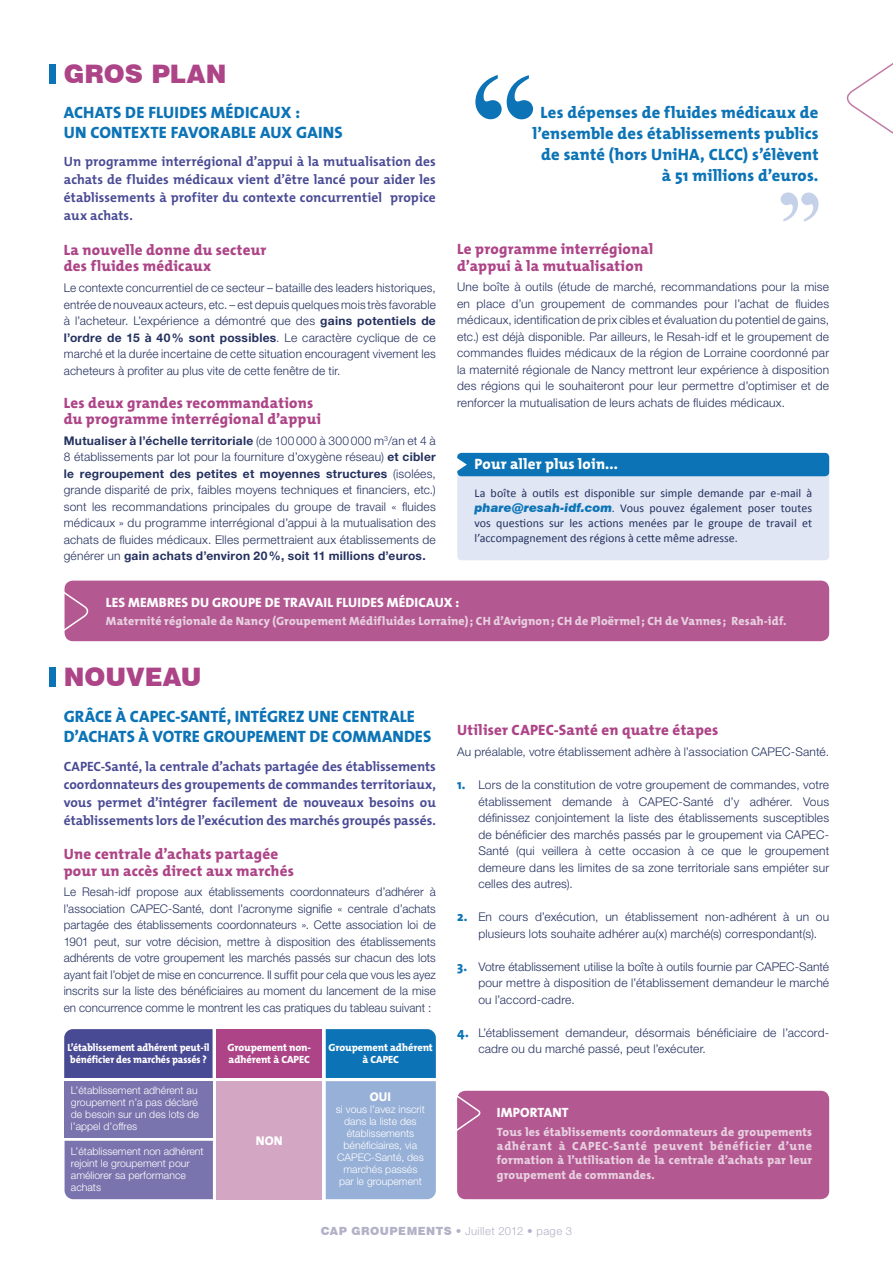
<style>
.page{position:relative;width:893px;height:1263px;background:#fff}
.page>*{position:absolute;margin:0;border:0;box-sizing:border-box;transform-origin:0 0}
.t1{font:900 25.5px "Swiss 721 BT";color:#ad4487}
.t2{font:800 16.5px/21px "The Mix";letter-spacing:.01em;color:#0c74b6}
.t3{font:800 15px/16.5px "The Mix";letter-spacing:.02em;color:#ad4487}
.t4{font:800 15px "The Mix";letter-spacing:.015em;color:#fff}
.t5{font:700 13.5px/18px "The Mix";color:#494a94;text-align:justify}
.t6{font:800 13.5px "The Mix";letter-spacing:.01em;color:#fff}
.t7{font:800 12.75px "The Mix";color:#fff}
.t8{font:300 12px/16.5px "Helvetica Neue LT Std";letter-spacing:.015em;color:#24315f;text-align:justify}
.t9{font:800 12px/14.4px "The Mix";letter-spacing:.03em;color:#e7d0e0;text-align:justify}
.t10{font:12px/15px "Calibri";color:#24315f;text-align:justify}
.t11{font:300 11.25px "Helvetica Neue LT Std";letter-spacing:.04em;color:#b2b1c7}
.t12{font:300 10.5px/12px "Helvetica Neue LT Std";color:#fff}
.t13{font:800 10.5px/12px "The Mix";letter-spacing:-.01em;color:#fff;scale:.95 1}
.t14{font:800 10.5px/12px "The Mix";letter-spacing:-.01em;color:#fff}
.s1{font-weight:700}
.s2{font-family:"Swiss 721 BT";font-weight:900;font-style:italic;color:#0c74b6}
.s3{font-family:"The Mix";font-weight:800;font-size:13.5px;color:#0c74b6}
.s4{font-family:"Swiss 721 BT";font-weight:900}
</style>
<div class="page">
<div style="left:457px;top:453px;width:372px;height:107px;background:#e0e6f3;border-radius:4px"></div>
<div style="left:457px;top:453px;width:372px;height:23px;background:#0c74b6;border-radius:4px"></div>
<svg style="left:457px;top:453px;width:10px;height:23px"></svg>
<svg style="left:475px;top:75px;width:58px;height:44px"></svg>
<svg style="left:781px;top:192px;width:38px;height:30px"></svg>
<svg style="left:846px;top:63px;width:47px;height:71px"></svg>
<div style="left:65px;top:581px;width:764px;height:60px;background:#b45892;border-radius:9px"></div>
<svg style="left:64px;top:580px;width:27px;height:62px"></svg>
<div style="left:457px;top:1091px;width:372px;height:108px;background:#b45892;border-radius:9px"></div>
<svg style="left:457px;top:1090px;width:25px;height:47px"></svg>
<div style="left:49px;top:64px;width:6px;height:20px;background:#0c74b6"></div>
<div style="left:49px;top:667px;width:6px;height:19px;background:#0c74b6"></div>
<div style="left:216px;top:1081px;width:106px;height:118px;background:#d3a7c4"></div>
<div style="left:65px;top:1081px;width:148px;height:56px;background:#7a74ae"></div>
<div style="left:216px;top:1029px;width:106px;height:49px;background:#ad4487"></div>
<div style="left:65px;top:1141px;width:148px;height:58px;background:#7a74ae"></div>
<div style="left:64px;top:1029px;width:149px;height:49px;background:#494a94"></div>
<svg style="left:326px;top:1029px;width:110px;height:170px;background:#71a0ce"></svg>
<h1 class="t1" style="left:64px;top:59px;width:143px">GROS PLAN</h1>
<h2 class="t2" style="left:64px;top:102px;width:281px;line-height:19.8px">Achats de fluides médicaux :<br>un contexte favorable aux gains</h2>
<p class="t5" style="left:64px;top:152px;width:374px">Un programme interrégional d’appui à la mutualisation des achats de fluides médicaux vient d’être lancé pour aider les établissements à profiter du contexte concurrentiel propice aux achats.</p>
<p class="t3" style="left:64px;top:241px;width:204px">La nouvelle donne du secteur des fluides médicaux</p>
<p class="t8" style="left:64px;top:279px;width:374px">Le contexte concurrentiel de ce secteur – bataille des leaders historiques, entrée de nouveaux acteurs, etc. – est depuis quelques mois très favorable à l’acheteur. L’expérience a démontré que des <span class="s1">gains potentiels de l’ordre de 15 à 40% sont possibles</span>. Le caractère cyclique de ce marché et la durée incertaine de cette situation encouragent vivement les acheteurs à profiter au plus vite de cette fenêtre de tir.</p>
<p class="t3" style="left:64px;top:394px;width:258px">Les deux grandes recommandations du programme interrégional d’appui</p>
<p class="t8" style="left:64px;top:432px;width:374px"><span class="s1">Mutualiser à l’échelle territoriale</span> (de 100000 à 300000 m<sup>3</sup>/an et 4 à 8 établissements par lot pour la fourniture d’oxygène réseau) <span class="s1">et cibler le regroupement des petites et moyennes structures</span> (isolées, grande disparité de prix, faibles moyens techniques et financiers, etc.) sont les recommandations principales du groupe de travail « fluides médicaux » du programme interrégional d’appui à la mutualisation des achats de fluides médicaux. Elles permettraient aux établissements de générer un <span class="s1">gain achats d’environ 20%, soit 11 millions d’euros.</span></p>
<h2 class="t2" style="left:533px;top:102px;width:287px;text-align:right">Les dépenses de fluides médicaux de l’ensemble des établissements publics de santé (hors UniHA, CLCC) s’élèvent à 51 millions d’euros.</h2>
<p class="t3" style="left:457px;top:240px;width:198px">Le programme interrégional d’appui à la mutualisation</p>
<p class="t8" style="left:457px;top:278px;width:374px">Une boîte à outils (étude de marché, recommandations pour la mise en place d’un groupement de commandes pour l’achat de fluides médicaux, identification de prix cibles et évaluation du potentiel de gains, etc.) est déjà disponible. Par ailleurs, le Resah-idf et le groupement de commandes fluides médicaux de la région de Lorraine coordonné par la maternité régionale de Nancy mettront leur expérience à disposition des régions qui le souhaiteront pour leur permettre d’optimiser et de renforcer la mutualisation de leurs achats de fluides médicaux.</p>
<p class="t4" style="left:474px;top:452px;width:145px">Pour aller plus loin...</p>
<p class="t10" style="left:474px;top:485px;width:339px">La boîte à outils est disponible sur simple demande par e-mail à <span class="s2">phare@resah-idf.com</span>. Vous pouvez également poser toutes vos questions sur les actions menées par le groupe de travail et l’accompagnement des régions à cette même adresse.</p>
<p class="t6" style="left:106px;top:591px;width:355px">Les membres du groupe de travail fluides médicaux :</p>
<p class="t9" style="left:106px;top:614px;width:682px">Maternité régionale de Nancy (Groupement Médifluides Lorraine); CH d’Avignon; CH de Ploërmel; CH de Vannes ; Resah-idf.</p>
<h1 class="t1" style="left:64px;top:661px;width:100px">NOUVEAU</h1>
<h2 class="t2" style="left:64px;top:706px;width:369px;line-height:19.8px">Grâce à CAPEC-Santé, intégrez une centrale d’achats à votre groupement de commandes</h2>
<p class="t5" style="left:64px;top:757px;width:374px">CAPEC-Santé, la centrale d’achats partagée des établissements coordonnateurs des groupements de commandes territoriaux, vous permet d’intégrer facilement de nouveaux besoins ou établissements lors de l’exécution des marchés groupés passés.</p>
<p class="t3" style="left:64px;top:845px;width:232px">Une centrale d’achats partagée pour un accès direct aux marchés</p>
<p class="t8" style="left:64px;top:884px;width:374px">Le Resah-idf propose aux établissements coordonnateurs d’adhérer à l’association CAPEC-Santé, dont l’acronyme signifie « centrale d’achats partagée des établissements coordonnateurs ». Cette association loi de 1901 peut, sur votre décision, mettre à disposition des établissements adhérents de votre groupement les marchés passés sur chacun des lots ayant fait l’objet de mise en concurrence. Il suffit pour cela que vous les ayez inscrits sur la liste des bénéficiaires au moment du lancement de la mise en concurrence comme le montrent les cas pratiques du tableau suivant :</p>
<p class="t13" style="left:68px;top:1041px;width:151px">L’établissement adhérent peut-il bénéficier des marchés passés ?</p>
<p class="t14" style="left:228px;top:1041px;width:85px">Groupement non&shy;adhérent à CAPEC</p>
<p class="t12" style="left:71px;top:1084px;width:130px">L’établissement adhérent au groupement n’a pas déclaré de besoin sur un des lots de l’appel d’offres</p>
<p class="t12" style="left:71px;top:1145px;width:134px">L’établissement non adhérent rejoint le groupement pour améliorer sa performance achats</p>
<p class="t7" style="left:256px;top:1130px;width:10px">NON</p>
<p class="t14" style="left:329px;top:1041px;width:106px;text-align:center">Groupement adhérent à CAPEC</p>
<p class="t7" style="left:370px;top:1086px;width:8px">OUI</p>
<p class="t12" style="left:336px;top:1103px;width:91px;text-align:center">si vous l’avez inscrit dans la liste des établissements bénéficiaires, via<br>CAPEC-Santé, des marchés passés par le groupement</p>
<p class="t3" style="left:457px;top:721px;width:263px">Utiliser CAPEC-Santé en quatre étapes</p>
<p class="t8" style="left:457px;top:743px;width:373px">Au préalable, votre établissement adhère à l’association CAPEC-Santé.</p>
<p class="t8" style="left:478px;top:776px;width:352px;text-indent:-21px"><span class="s3">1.</span> Lors de la constitution de votre groupement de commandes, votre établissement demande à CAPEC-Santé d’y adhérer. Vous définissez conjointement la liste des établissements susceptibles de bénéficier des marchés passés par le groupement via CAPEC-Santé (qui veillera à cette occasion à ce que le groupement demeure dans les limites de sa zone territoriale sans empiéter sur celles des autres).</p>
<p class="t8" style="left:478px;top:908px;width:352px;text-indent:-21px"><span class="s3">2.</span> En cours d’exécution, un établissement non-adhérent à un ou plusieurs lots souhaite adhérer au(x) marché(s) correspondant(s).</p>
<p class="t8" style="left:457px;top:958px;width:316px"><span class="s3">3.</span> Votre établissement utilise la boîte à outils fournie par Capec</p>
<p class="t8" style="left:478px;top:958px;width:352px;text-indent:316px">-Santé pour mettre à disposition de l’établissement demandeur le marché ou l’accord-cadre.</p>
<p class="t8" style="left:478px;top:1024px;width:352px;text-indent:-21px"><span class="s3">4.</span> L’établissement demandeur, désormais bénéficiaire de l’accord&shy;cadre ou du marché passé, peut l’exécuter.</p>
<p class="t6" style="left:497px;top:1101px;width:73px">Important</p>
<p class="t9" style="left:497px;top:1124px;width:317px">Tous les établissements coordonnateurs de groupements adhérant à CAPEC-Santé peuvent bénéficier d’une formation à l’utilisation de la centrale d’achats par leur groupement de commandes.</p>
<p class="t11" style="left:321px;top:1224px;width:253px"><span class="s4">CAP GROUPEMENTS</span> • Juillet 2012 • page 3</p>
</div>
